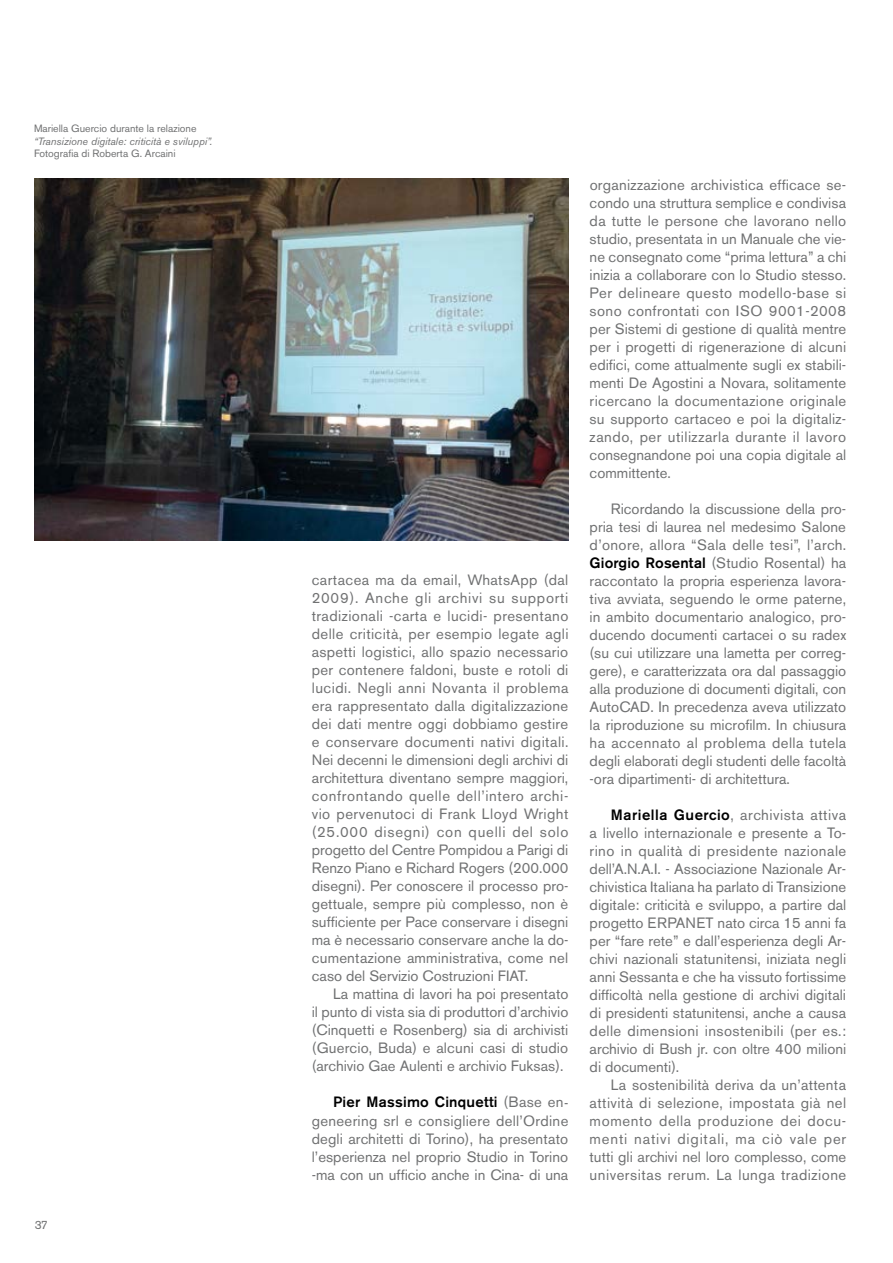
<style>
.page{position:relative;width:893px;height:1263px;background:#fff}
.page>*{position:absolute;margin:0;border:0;box-sizing:border-box;transform-origin:0 0}
.t1{font:14.85px/18px "Akzidenz Grotesk BE";color:#707172;text-align:justify}
.t2{font:12px "Akzidenz Grotesk BE";color:#707172}
.t3{font:10.5px "Akzidenz Grotesk BE";color:#707172}
.t4{font:italic 10.5px "Akzidenz Grotesk BE";color:#707172}
.s1{font-weight:500;color:#000}
</style>
<div class="page">
<img style="left:34px;top:179px;width:534px;height:361px">
<p class="t3" style="left:34px;top:122px;width:164px">Mariella Guercio durante la relazione</p>
<p class="t4" style="left:34px;top:135px;width:180px">“Transizione digitale: criticità e sviluppi”.</p>
<p class="t3" style="left:34px;top:147px;width:143px">Fotografia di Roberta G. Arcaini</p>
<p class="t2" style="left:35px;top:1217px;width:15px">37</p>
<p class="t1" style="left:312px;top:571px;width:258px">cartacea ma da email, WhatsApp (dal 2009). Anche gli archivi su supporti tradizionali -carta e lucidi- presentano delle criticità, per esempio legate agli aspetti logistici, allo spazio necessario per contenere faldoni, buste e rotoli di lucidi. Negli anni Novanta il problema era rappresentato dalla digitalizzazione dei dati mentre oggi dobbiamo gestire e conservare documenti nativi digitali.<br>Nei decenni le dimensioni degli archivi di architettura diventano sempre maggiori, confrontando quelle dell’intero archi&shy;vio pervenutoci di Frank Lloyd Wright (25.000 disegni) con quelli del solo progetto del Centre Pompidou a Parigi di Renzo Piano e Richard Rogers (200.000 disegni). Per conoscere il processo pro&shy;gettuale, sempre più complesso, non è sufficiente per Pace conservare i disegni ma è necessario conservare anche la do&shy;cumentazione amministrativa, come nel caso del Servizio Costruzioni FIAT.</p>
<p class="t1" style="left:312px;top:985px;width:258px;text-indent:21px">La mattina di lavori ha poi presentato il punto di vista sia di produttori d’archivio (Cinquetti e Rosenberg) sia di archivisti (Guercio, Buda) e alcuni casi di studio (archivio Gae Aulenti e archivio Fuksas).</p>
<p class="t1" style="left:312px;top:1093px;width:258px;text-indent:21px"><span class="s1">Pier Massimo Cinquetti</span> (Base en&shy;geneering srl e consigliere dell’Ordine degli architetti di Torino), ha presentato l’esperienza nel proprio Studio in Torino -ma con un ufficio anche in Cina- di una</p>
<p class="t1" style="left:590px;top:176px;width:258px">organizzazione archivistica efficace se&shy;condo una struttura semplice e condivisa da tutte le persone che lavorano nello studio, presentata in un Manuale che vie&shy;ne consegnato come “prima lettura” a chi inizia a collaborare con lo Studio stesso.<br>Per delineare questo modello-base si sono confrontati con ISO 9001-2008 per Sistemi di gestione di qualità mentre per i progetti di rigenerazione di alcuni edifici, come attualmente sugli ex stabili&shy;menti De Agostini a Novara, solitamente ricercano la documentazione originale su supporto cartaceo e poi la digitaliz&shy;zando, per utilizzarla durante il lavoro consegnandone poi una copia digitale al committente.</p>
<p class="t1" style="left:590px;top:500px;width:258px;text-indent:21px">Ricordando la discussione della pro&shy;pria tesi di laurea nel medesimo Salone d’onore, allora “Sala delle tesi”, l’arch.<br><span class="s1">Giorgio Rosental</span> (Studio Rosental) ha raccontato la propria esperienza lavora&shy;tiva avviata, seguendo le orme paterne, in ambito documentario analogico, pro&shy;ducendo documenti cartacei o su radex (su cui utilizzare una lametta per correg&shy;gere), e caratterizzata ora dal passaggio alla produzione di documenti digitali, con AutoCAD. In precedenza aveva utilizzato la riproduzione su microfilm. In chiusura ha accennato al problema della tutela degli elaborati degli studenti delle facoltà -ora dipartimenti- di architettura.</p>
<p class="t1" style="left:590px;top:806px;width:258px;text-indent:21px"><span class="s1">Mariella Guercio</span>, archivista attiva a livello internazionale e presente a To&shy;rino in qualità di presidente nazionale dell’A.N.A.I. - Associazione Nazionale Ar&shy;chivistica Italiana ha parlato di Transizione digitale: criticità e sviluppo, a partire dal progetto ERPANET nato circa 15 anni fa per “fare rete” e dall’esperienza degli Ar&shy;chivi nazionali statunitensi, iniziata negli anni Sessanta e che ha vissuto fortissime difficoltà nella gestione di archivi digitali di presidenti statunitensi, anche a causa delle dimensioni insostenibili (per es.: archivio di Bush jr. con oltre 400 milioni di documenti).</p>
<p class="t1" style="left:590px;top:1076px;width:258px;text-indent:21px">La sostenibilità deriva da un’attenta attività di selezione, impostata già nel momento della produzione dei docu&shy;menti nativi digitali, ma ciò vale per tutti gli archivi nel loro complesso, come universitas rerum. La lunga tradizione</p>
</div>
